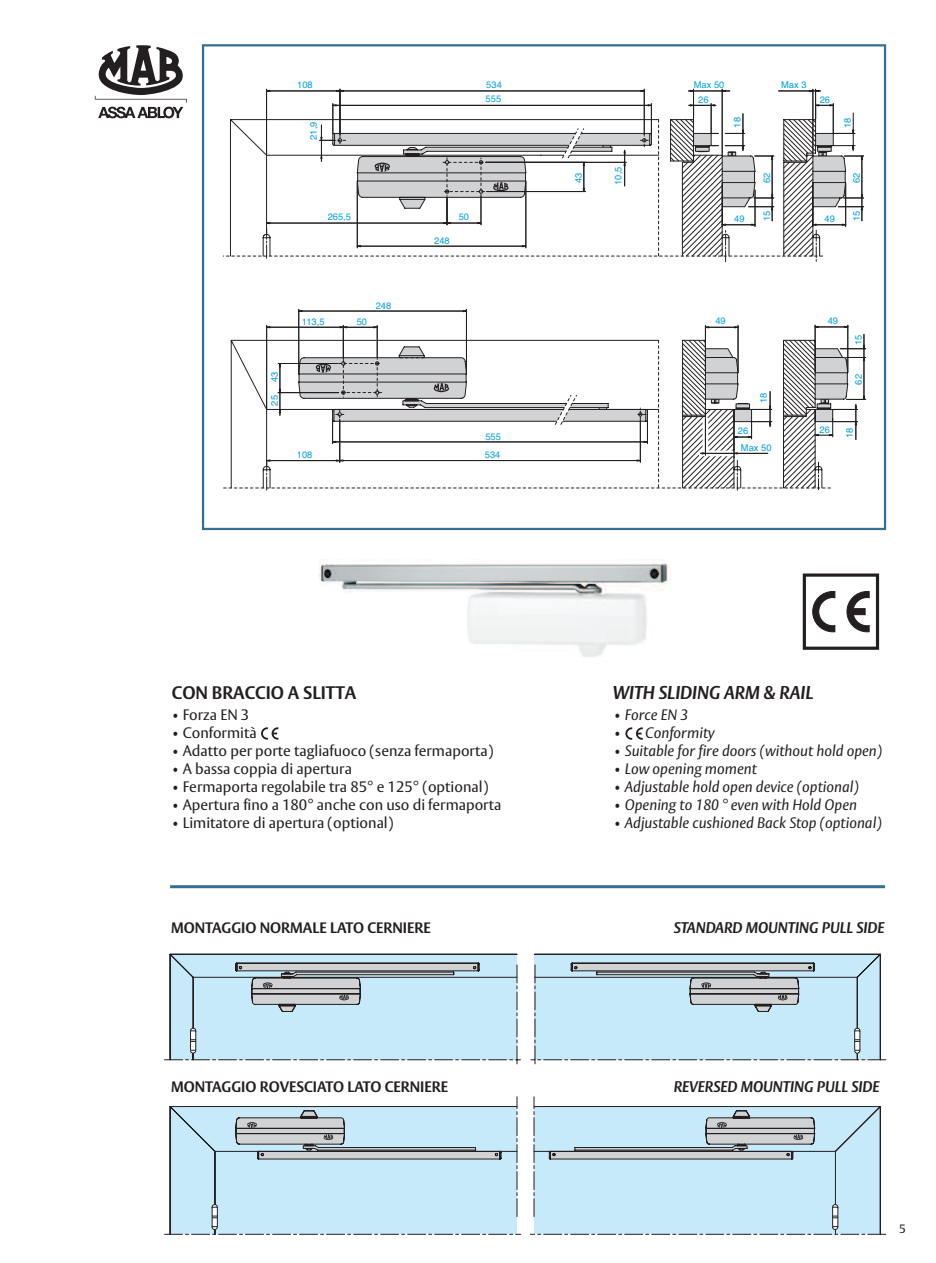
<style>
.page{position:relative;width:936px;height:1263px;background:#fff}
.page>*{position:absolute;margin:0;border:0;box-sizing:border-box;transform-origin:0 0}
.t1{font:italic 700 18.45px "Vesta";color:#231f20}
.t2{font:700 18px "Vesta";color:#231f20}
.t3{font:italic 700 15.3px "Vesta";color:#231f20}
.t4{font:15px "Vesta";color:#231f20}
.t5{font:italic 15px "Vesta";color:#231f20}
.t6{font:700 15px "Vesta";color:#231f20}
.t7{font:12px "Vesta";color:#231f20}
.t8{font:9.3px/18.8px "Helvetica";color:#00a1e4}
.s1{font-weight:700;font-size:13.5px}
.s2{font-weight:700;font-style:normal;font-size:13.5px}
</style>
<div class="page">
<svg style="left:95px;top:45px;width:92px;height:73px"></svg>
<div style="left:202px;top:44px;width:684px;height:486px;border:2px solid #386e8f"></div>
<hr style="left:170px;top:885px;width:714px;height:3px;background:#386e8f">
<svg style="left:261px;top:727px;width:17px;height:13px"></svg>
<svg style="left:625px;top:727px;width:17px;height:13px"></svg>
<hr style="left:812px;top:89px;width:1px;height:66px;background:#231f20">
<hr style="left:778px;top:91px;width:42px;height:1px;background:#231f20">
<hr style="left:815px;top:89px;width:1px;height:30px;background:#231f20">
<svg style="left:808px;top:90px;width:11px;height:2px"></svg>
<hr style="left:721px;top:89px;width:1px;height:66px;background:#231f20">
<hr style="left:688px;top:91px;width:42px;height:1px;background:#231f20">
<hr style="left:693px;top:89px;width:1px;height:30px;background:#231f20">
<hr style="left:266px;top:89px;width:1px;height:66px;background:#231f20">
<hr style="left:266px;top:91px;width:74px;height:1px;background:#231f20">
<hr style="left:644px;top:89px;width:1px;height:46px;background:#231f20">
<hr style="left:340px;top:91px;width:304px;height:1px;background:#231f20">
<hr style="left:339px;top:89px;width:1px;height:46px;background:#231f20">
<hr style="left:466px;top:309px;width:1px;height:64px;background:#231f20">
<hr style="left:299px;top:311px;width:167px;height:1px;background:#231f20">
<hr style="left:298px;top:309px;width:1px;height:64px;background:#231f20">
<hr style="left:377px;top:325px;width:1px;height:33px;background:#231f20">
<hr style="left:343px;top:327px;width:34px;height:1px;background:#231f20">
<hr style="left:343px;top:325px;width:1px;height:34px;background:#231f20">
<svg style="left:339px;top:326px;width:8px;height:3px"></svg>
<hr style="left:266px;top:327px;width:77px;height:1px;background:#231f20">
<hr style="left:266px;top:325px;width:1px;height:84px;background:#231f20">
<hr style="left:705px;top:325px;width:1px;height:47px;background:#231f20">
<hr style="left:705px;top:327px;width:33px;height:1px;background:#231f20">
<hr style="left:737px;top:325px;width:1px;height:47px;background:#231f20">
<hr style="left:814px;top:325px;width:1px;height:47px;background:#231f20">
<hr style="left:847px;top:325px;width:1px;height:47px;background:#231f20">
<svg style="left:814px;top:325px;width:34px;height:3px"></svg>
<hr style="left:863px;top:334px;width:1px;height:65px;background:#231f20">
<svg style="left:223px;top:103px;width:640px;height:159px"></svg>
<svg style="left:223px;top:337px;width:642px;height:153px"></svg>
<div style="left:802px;top:573px;width:77px;height:77px;border:3px solid #231f20"></div>
<svg style="left:846px;top:591px;width:23px;height:41px"></svg>
<svg style="left:812px;top:591px;width:23px;height:41px"></svg>
<svg style="left:169px;top:953px;width:348px;height:271px"></svg>
<svg style="left:164px;top:962px;width:356px;height:102px;background:#bed8e5"></svg>
<svg style="left:236px;top:1111px;width:265px;height:48px;background:#b6c9d3"></svg>
<svg style="left:531px;top:953px;width:354px;height:111px;background:#bcd7e3"></svg>
<svg style="left:212px;top:1204px;width:6px;height:3px"></svg>
<svg style="left:164px;top:1224px;width:356px;height:11px;background:#bbd9e7"></svg>
<svg style="left:212px;top:1207px;width:5px;height:19px"></svg>
<div style="left:212px;top:1207px;width:6px;height:20px;border:1px solid #231f20"></div>
<svg style="left:530px;top:1097px;width:355px;height:138px;background:#c2ddea"></svg>
<img style="left:318px;top:562px;width:351px;height:95px">
<p class="t8" style="left:297px;top:76px;width:17px">108</p>
<p class="t8" style="left:304px;top:140px;width:20px;rotate:-90deg">21,9</p>
<p class="t8" style="left:328px;top:208px;width:25px">265,5</p>
<p class="t8" style="left:265px;top:382px;width:12px;rotate:-90deg">43</p>
<p class="t8" style="left:265px;top:406px;width:12px;rotate:-90deg">25</p>
<p class="t8" style="left:302px;top:313px;width:24px">113,5</p>
<p class="t8" style="left:357px;top:313px;width:12px">50</p>
<p class="t8" style="left:375px;top:296px;width:17px">248</p>
<p class="t8" style="left:297px;top:446px;width:17px">108</p>
<p class="t8" style="left:434px;top:231px;width:17px">248</p>
<p class="t8" style="left:458px;top:208px;width:12px">50</p>
<p class="t8" style="left:486px;top:76px;width:17px">534</p>
<p class="t8" style="left:698px;top:78px;width:28px;line-height:14.9px;text-indent:-4px">Max 50<br>26</p>
<p class="t8" style="left:485px;top:90px;width:17px">555</p>
<p class="t8" style="left:781px;top:76px;width:27px">Max 3</p>
<p class="t8" style="left:819px;top:91px;width:12px">26</p>
<p class="t8" style="left:728px;top:128px;width:12px;rotate:-90deg">18</p>
<p class="t8" style="left:838px;top:128px;width:12px;rotate:-90deg">18</p>
<p class="t8" style="left:569px;top:183px;width:12px;rotate:-90deg">43</p>
<p class="t8" style="left:609px;top:185px;width:20px;rotate:-90deg">10,5</p>
<p class="t8" style="left:757px;top:183px;width:12px;rotate:-90deg">62</p>
<p class="t8" style="left:757px;top:221px;width:12px;rotate:-90deg">15</p>
<p class="t8" style="left:734px;top:210px;width:12px">49</p>
<p class="t8" style="left:824px;top:210px;width:12px">49</p>
<p class="t8" style="left:847px;top:183px;width:12px;rotate:-90deg">62</p>
<p class="t8" style="left:847px;top:221px;width:12px;rotate:-90deg">15</p>
<p class="t8" style="left:485px;top:427px;width:18px">555<br>534</p>
<p class="t8" style="left:715px;top:312px;width:12px">49</p>
<p class="t8" style="left:827px;top:312px;width:12px">49</p>
<p class="t8" style="left:849px;top:345px;width:12px;rotate:-90deg">15</p>
<p class="t8" style="left:754px;top:403px;width:12px;rotate:-90deg">18</p>
<p class="t8" style="left:737px;top:422px;width:12px">26</p>
<p class="t8" style="left:819px;top:420px;width:12px">26</p>
<p class="t8" style="left:740px;top:439px;width:32px">Max 50</p>
<p class="t8" style="left:849px;top:385px;width:12px;rotate:-90deg">62</p>
<p class="t8" style="left:840px;top:438px;width:12px;rotate:-90deg">18</p>
<p class="t2" style="left:172px;top:687px;width:186px">CON BRACCIO A SLITTA</p>
<p class="t1" style="left:613px;top:686px;width:202px">WITH SLIDING ARM &amp; RAIL</p>
<p class="t4" style="left:172px;top:710px;width:79px"><span class="s1">•</span> Forza EN 3</p>
<p class="t4" style="left:172px;top:728px;width:86px"><span class="s1">•</span> Conformità</p>
<p class="t4" style="left:172px;top:746px;width:323px"><span class="s1">•</span> Adatto per porte tagliafuoco (senza fermaporta)</p>
<p class="t4" style="left:172px;top:764px;width:182px"><span class="s1">•</span> A bassa coppia di apertura</p>
<p class="t4" style="left:172px;top:782px;width:318px"><span class="s1">•</span> Fermaporta regolabile tra 85° e 125° (optional)</p>
<p class="t4" style="left:172px;top:800px;width:331px"><span class="s1">•</span> Apertura fino a 180° anche con uso di fermaporta</p>
<p class="t4" style="left:172px;top:818px;width:223px"><span class="s1">•</span> Limitatore di apertura (optional)</p>
<p class="t5" style="left:614px;top:710px;width:76px"><span class="s2">•</span> Force EN 3</p>
<p class="t5" style="left:614px;top:728px;width:102px"><span class="s2">•</span> Conformity</p>
<p class="t5" style="left:614px;top:746px;width:270px"><span class="s2">•</span> Suitable for fire doors (without hold open)</p>
<p class="t5" style="left:614px;top:764px;width:144px"><span class="s2">•</span> Low opening moment</p>
<p class="t5" style="left:614px;top:782px;width:246px"><span class="s2">•</span> Adjustable hold open device (optional)</p>
<p class="t5" style="left:614px;top:800px;width:244px"><span class="s2">•</span> Opening to 180 ° even with Hold Open</p>
<p class="t5" style="left:614px;top:818px;width:269px"><span class="s2">•</span> Adjustable cushioned Back Stop (optional)</p>
<p class="t6" style="left:171px;top:923px;width:261px">MONTAGGIO NORMALE LATO CERNIERE</p>
<p class="t3" style="left:673px;top:922px;width:212px">STANDARD MOUNTING PULL SIDE</p>
<p class="t6" style="left:171px;top:1082px;width:278px">MONTAGGIO ROVESCIATO LATO CERNIERE</p>
<p class="t3" style="left:673px;top:1081px;width:207px">REVERSED MOUNTING PULL SIDE</p>
<p class="t7" style="left:899px;top:1224px;width:8px">5</p>
</div>
